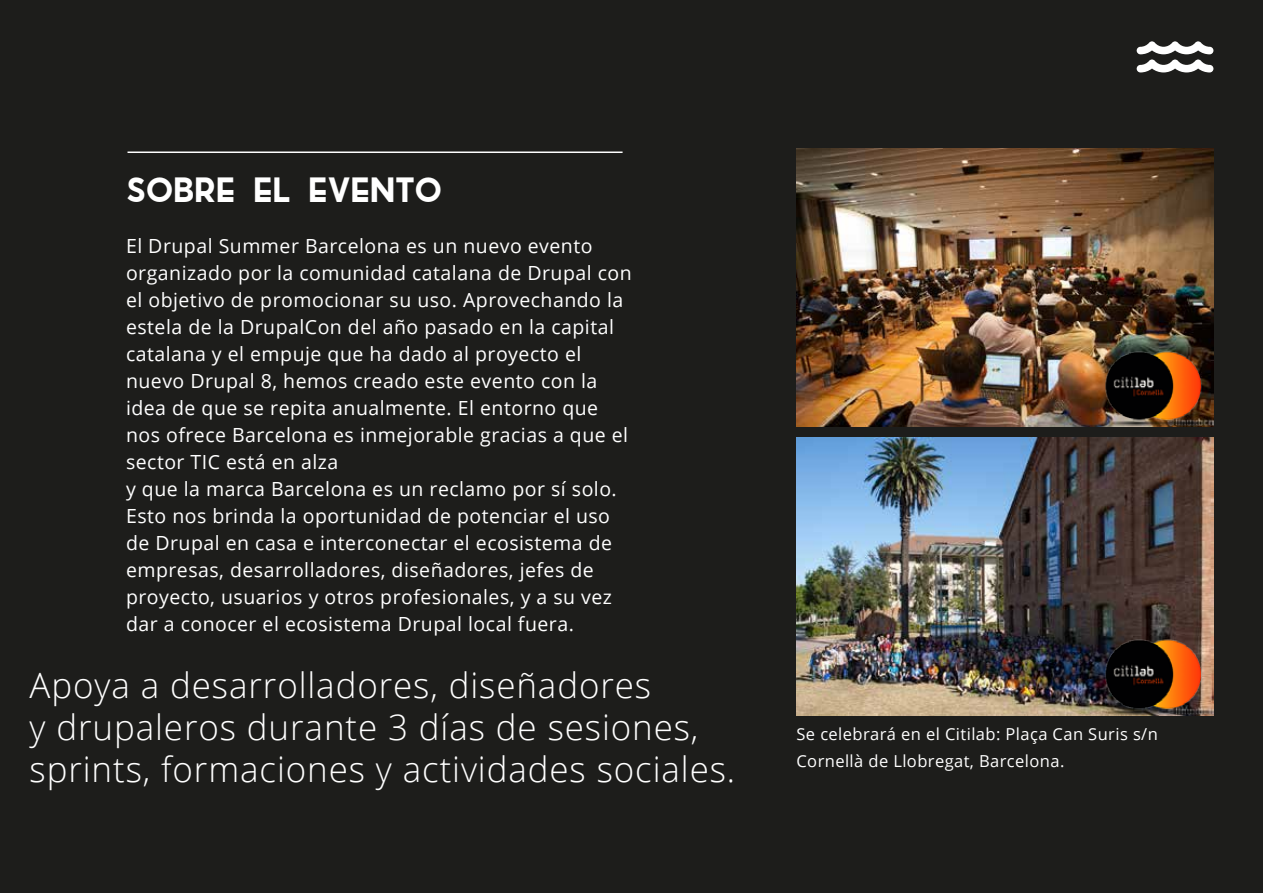
<style>
.page{position:relative;width:1263px;height:893px;background:#1d1d1b}
.page>*{position:absolute;margin:0;border:0;box-sizing:border-box;transform-origin:0 0}
.t1{font:300 34.95px/42px "Open Sans";letter-spacing:.025em;color:#fff}
.t2{font:34.95px "Brig";letter-spacing:.025em;color:#fff}
.t3{font:19.5px/27px "Open Sans";letter-spacing:.025em;color:#fff}
.t4{font:16.5px/27px "Open Sans";letter-spacing:.025em;color:#fff}
</style>
<div class="page">
<svg style="left:1137px;top:41px;width:76px;height:31px"></svg>
<hr style="left:128px;top:152px;width:494px;height:1px;background:#fff">
<img style="left:796px;top:149px;width:417px;height:277px">
<img style="left:1102px;top:346px;width:111px;height:80px">
<img style="left:796px;top:437px;width:417px;height:278px">
<img style="left:1102px;top:635px;width:111px;height:80px">
<h1 class="t2" style="left:127px;top:169px;width:316px">SOBRE EL EVENTO</h1>
<p class="t3" style="left:126px;top:232px;width:507px">El Drupal Summer Barcelona es un nuevo evento organizado por la comunidad catalana de Drupal con el objetivo de promocionar su uso. Aprovechando la estela de la DrupalCon del año pasado en la capital catalana y el empuje que ha dado al proyecto el nuevo Drupal 8, hemos creado este evento con la idea de que se repita anualmente. El entorno que nos ofrece Barcelona es inmejorable gracias a que el sector TIC está en alza<br>y que la marca Barcelona es un reclamo por sí solo.<br>Esto nos brinda la oportunidad de potenciar el uso de Drupal en casa e interconectar el ecosistema de empresas, desarrolladores, diseñadores, jefes de proyecto, usuarios y otros profesionales, y a su vez dar a conocer el ecosistema Drupal local fuera.</p>
<h1 class="t1" style="left:30px;top:663px;width:707px">Apoya a desarrolladores, diseñadores<br>y drupaleros durante 3 días de sesiones, sprints, formaciones y actividades sociales.</h1>
<p class="t4" style="left:796px;top:720px;width:363px">Se celebrará en el Citilab: Plaça Can Suris s/n<br>Cornellà de Llobregat, Barcelona.</p>
</div>
